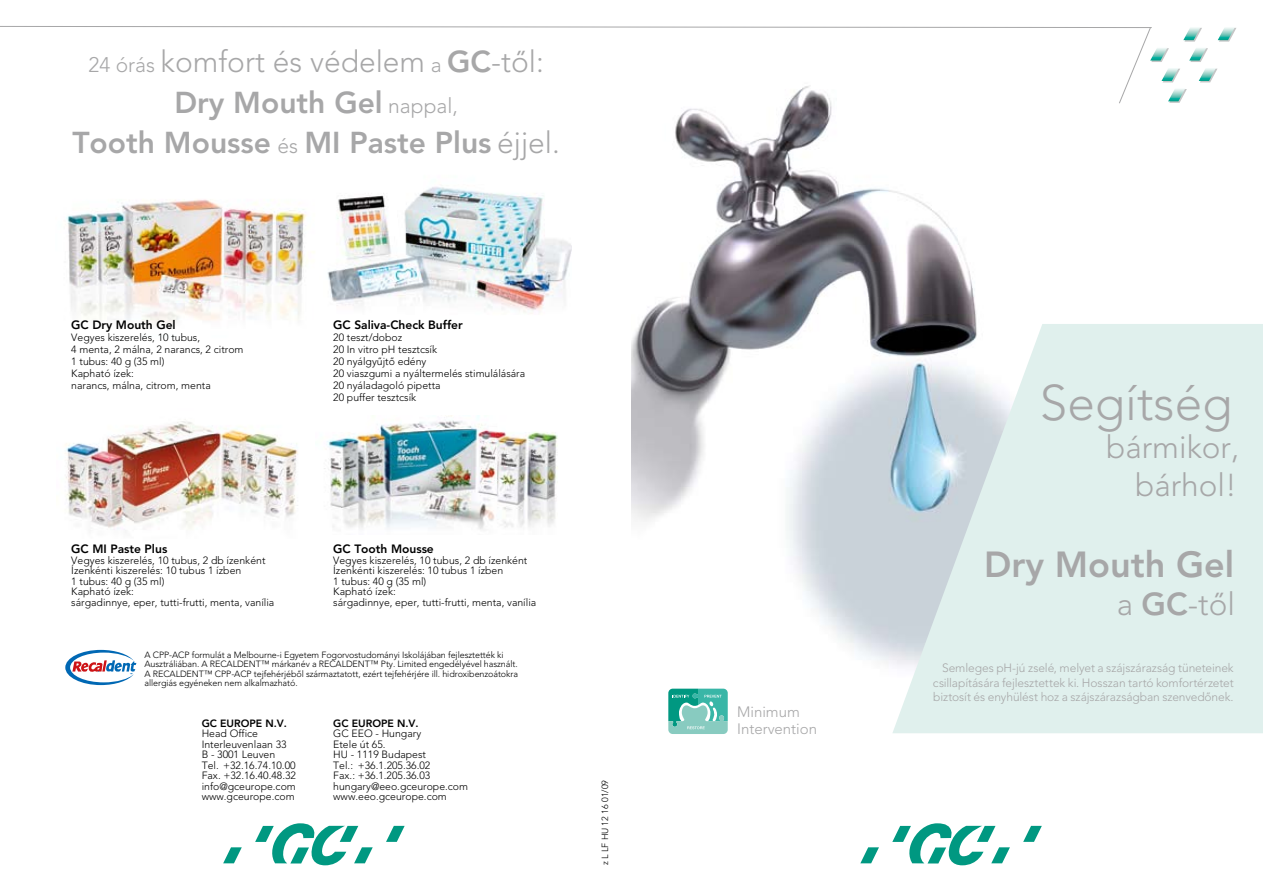
<style>
.page{position:relative;width:1263px;height:893px;background:#fff}
.page>*{position:absolute;margin:0;border:0;box-sizing:border-box;transform-origin:0 0}
.t1{font:300 49.5px "Avenir";color:#a7a7a8}
.t2{font:800 36px "Avenir";color:#a7a7a8}
.t3{font:300 31.5px/37.8px "Avenir";color:#a7a7a8;text-align:right}
.t4{font:800 30px/40.5px "Avenir";color:#a7a7a8;text-align:center}
.t5{font:300 15px/17.1px "Avenir";color:#a7a7a8}
.t6{font:300 12px/15px "Avenir";letter-spacing:-.005em;color:#a7a7a8;text-align:justify}
.t7{font:800 12px "Avenir";color:#000}
.t8{font:300 10.5px/10.5px "Avenir";color:#000}
.t9{font:800 10.5px "Avenir";color:#000}
.t10{font:300 9px/9.6px "Avenir";letter-spacing:-.01em;color:#000}
.s1{font-weight:300;font-size:21px}
.s2{font-weight:300}
.s3{font-weight:800}
</style>
<div class="page">
<img style="left:631px;top:104px;width:346px;height:560px">
<svg style="left:386px;top:826px;width:19px;height:16px"></svg>
<svg style="left:255px;top:823px;width:118px;height:42px"></svg>
<svg style="left:223px;top:847px;width:19px;height:16px"></svg>
<svg style="left:1023px;top:826px;width:19px;height:16px"></svg>
<svg style="left:892px;top:823px;width:118px;height:42px"></svg>
<svg style="left:860px;top:847px;width:19px;height:16px"></svg>
<svg style="left:0;top:26px;width:1236px;height:78px"></svg>
<img style="left:66px;top:199px;width:248px;height:124px">
<img style="left:324px;top:415px;width:234px;height:115px">
<img style="left:65px;top:421px;width:233px;height:110px">
<img style="left:327px;top:187px;width:244px;height:127px">
<svg style="left:892px;top:324px;width:371px;height:409px;background:#d9e8e7"></svg>
<svg style="left:65px;top:650px;width:71px;height:35px"></svg>
<svg style="left:668px;top:689px;width:60px;height:45px;background:#63c0b2"></svg>
<h3 class="t4" style="left:72px;top:43px;width:489px"><span class="s1">24 órás</span> <span class="s2">komfort és védelem</span> <span class="s1">a</span> GC<span class="s2">-tôl:<br></span>Dry Mouth Gel <span class="s1">nappal,<br></span>Tooth Mousse <span class="s1">és</span> MI Paste Plus <span class="s2">éjjel.</span></h3>
<p class="t7" style="left:71px;top:317px;width:106px">GC Dry Mouth Gel</p>
<p class="t8" style="left:71px;top:331px;width:174px;line-height:12px">Vegyes kiszerelés, 10 tubus,<br>4 menta, 2 málna, 2 narancs, 2 citrom<br>1 tubus: 40 g (35 ml)<br>Kapható ízek:<br>narancs, málna, citrom, menta</p>
<p class="t7" style="left:71px;top:542px;width:97px">GC MI Paste Plus</p>
<p class="t8" style="left:71px;top:555px;width:205px">Vegyes kiszerelés, 10 tubus, 2 db ízenként Ízenkénti kiszerelés: 10 tubus 1 ízben<br>1 tubus: 40 g (35 ml)<br>Kapható ízek:<br>sárgadinnye, eper, tutti-frutti, menta, vanília</p>
<p class="t7" style="left:333px;top:317px;width:131px">GC Saliva-Check Buffer</p>
<p class="t8" style="left:333px;top:331px;width:193px;line-height:12px">20 teszt/doboz<br>20 In vitro pH tesztcsík<br>20 nyálgyûjtô edény<br>20 viaszgumi a nyáltermelés stimulálására<br>20 nyáladagoló pipetta<br>20 puffer tesztcsík</p>
<p class="t7" style="left:333px;top:542px;width:102px">GC Tooth Mousse</p>
<p class="t8" style="left:333px;top:555px;width:205px">Vegyes kiszerelés, 10 tubus, 2 db ízenként Ízenkénti kiszerelés: 10 tubus 1 ízben<br>1 tubus: 40 g (35 ml)<br>Kapható ízek:<br>sárgadinnye, eper, tutti-frutti, menta, vanília</p>
<p class="t10" style="left:145px;top:650px;width:375px">A CPP-ACP formulát a Melbourne-i Egyetem Fogorvostudományi Iskolájában fejlesztették ki Ausztráliában. A RECALDENT™ márkanév a RECALDENT™ Pty. Limited engedélyével használt.<br>A RECALDENT™ CPP-ACP tejfehérjébôl származtatott, ezért tejfehérjére ill. hidroxibenzoátokra allergiás egyéneken nem alkalmazható.</p>
<p class="t9" style="left:202px;top:717px;width:87px">GC EUROPE N.V.</p>
<p class="t8" style="left:202px;top:729px;width:96px">Head Office<br>Interleuvenlaan 33<br>B - 3001 Leuven<br>Tel. +32.16.74.10.00<br>Fax. +32.16.40.48.32 info@gceurope.com www.gceurope.com</p>
<p class="t9" style="left:333px;top:717px;width:87px">GC EUROPE N.V.</p>
<p class="t8" style="left:333px;top:729px;width:136px">GC EEO - Hungary<br>Etele út 65.<br>HU - 1119 Budapest<br>Tel.: +36.1.205.36.02<br>Fax.: +36.1.205.36.03 hungary@eeo.gceurope.com www.eeo.gceurope.com</p>
<p class="t10" style="left:600px;top:865px;width:87px;rotate:-90deg">z L LF HU 12 16 01/09</p>
<h3 class="t5" style="left:737px;top:704px;width:82px">Minimum<br>Intervention</h3>
<h1 class="t1" style="left:1040px;top:374px;width:194px">Segítség</h1>
<h3 class="t3" style="left:1106px;top:429px;width:135px">bármikor, bárhol!</h3>
<h2 class="t2" style="left:984px;top:543px;width:251px">Dry Mouth Gel</h2>
<h3 class="t3" style="left:1117px;top:586px;width:120px">a <span class="s3">GC</span>-tôl</h3>
<p class="t6" style="left:933px;top:660px;width:302px;text-indent:9px">Semleges pH-jú zselé, melyet a szájszárazság tüneteinek csillapítására fejlesztettek ki. Hosszan tartó komfortérzetet biztosít és enyhülést hoz a szájszárazságban szenvedônek.</p>
</div>
